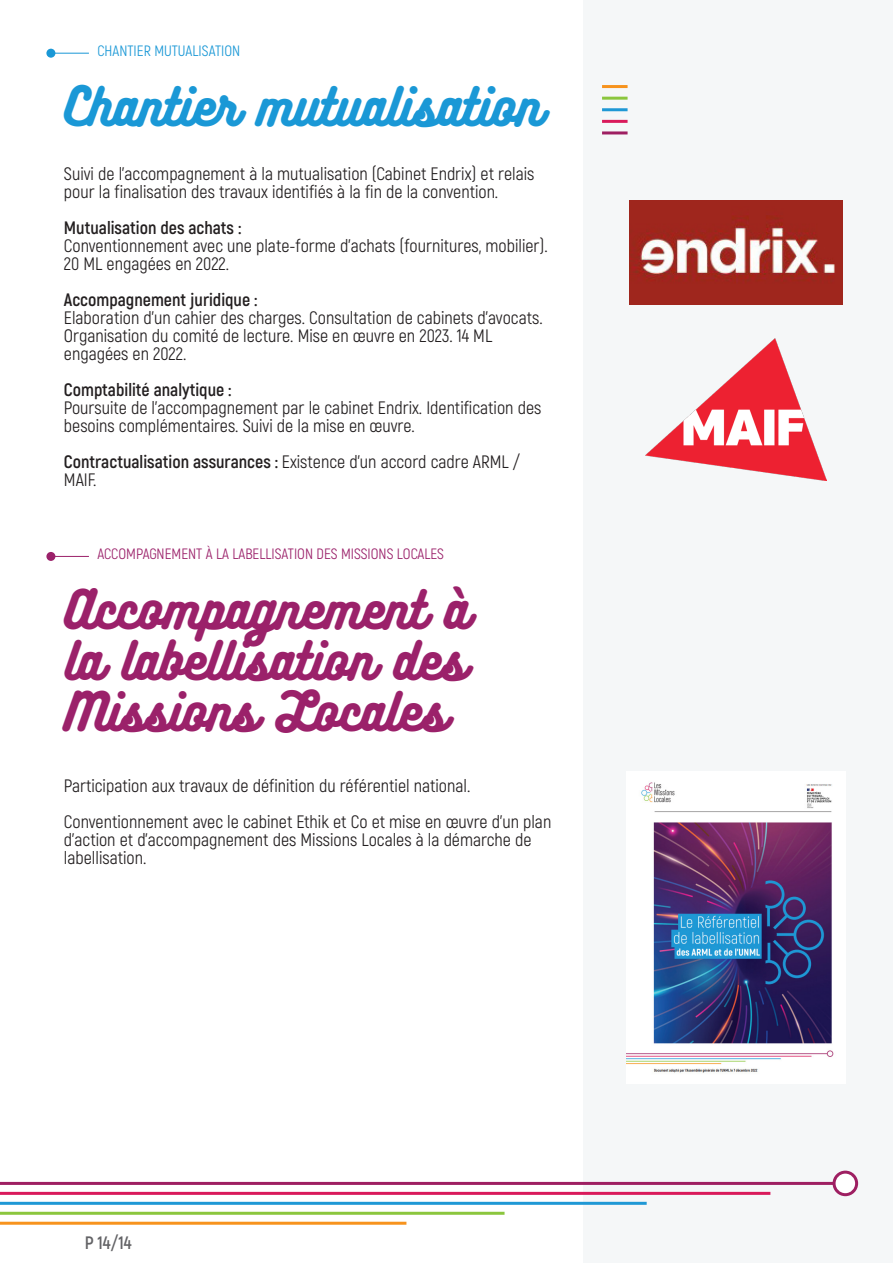
<style>
.page{position:relative;width:893px;height:1263px;background:#fff}
.page>*{position:absolute;margin:0;border:0;box-sizing:border-box;transform-origin:0 0}
.Grand_titre{font:48px/51px "Bukhari Script";color:#9b216a}
.Grand_titre-2{font:48px "Bukhari Script";color:#1a98d6}
.Texte_courant_justif{font:18px/18px "Akrobat";color:#231f20}
.Texte_courant_justif-2{font:700 18px "Akrobat";color:#231f20}
.t1{font:700 18px "Akrobat";color:#636366}
.t2{font:15px "Akrobat";color:#9b216a}
.t3{font:15px "Akrobat";color:#1a98d6}
.s1{font-weight:700}
</style>
<div class="page">
<div style="left:584px;top:0;width:309px;height:1263px;background:#f5f7f8"></div>
<hr style="left:602px;top:131px;width:26px;height:3px;background:#9e1f62">
<hr style="left:602px;top:120px;width:26px;height:3px;background:#d91a5b">
<hr style="left:602px;top:108px;width:26px;height:3px;background:#1f98d5">
<hr style="left:602px;top:97px;width:26px;height:3px;background:#8bc63e">
<hr style="left:602px;top:85px;width:26px;height:3px;background:#f7931d">
<hr style="left:0;top:1182px;width:846px;height:3px;background:#9e1f62">
<svg style="left:832px;top:1170px;width:26px;height:26px"></svg>
<hr style="left:0;top:1192px;width:770px;height:3px;background:#d91a5b">
<hr style="left:0;top:1202px;width:647px;height:3px;background:#1f98d5">
<hr style="left:0;top:1212px;width:505px;height:3px;background:#8bc63e">
<hr style="left:0;top:1222px;width:406px;height:3px;background:#f7931d">
<hr style="left:51px;top:53px;width:38px;height:1px;background:#1a98d6">
<div style="left:46px;top:49px;width:9px;height:9px;background:#1a98d6;border-radius:50%"></div>
<hr style="left:51px;top:556px;width:38px;height:1px;background:#9b216a">
<div style="left:46px;top:552px;width:9px;height:9px;background:#9b216a;border-radius:50%"></div>
<img style="left:630px;top:200px;width:212px;height:104px">
<img style="left:645px;top:338px;width:182px;height:142px">
<img style="left:626px;top:782px;width:208px;height:291px">
<p class="t3" style="left:97px;top:42px;width:144px">CHANTIER MUTUALISATION</p>
<p class="Grand_titre-2" style="left:65px;top:80px;width:479px">Chantier mutualisation</p>
<p class="Texte_courant_justif" style="left:64px;top:165px;width:472px">Suivi de l’accompagnement à la mutualisation (Cabinet Endrix) et relais pour la finalisation des travaux identifiés à la fin de la convention.</p>
<p class="Texte_courant_justif-2" style="left:64px;top:217px;width:179px">Mutualisation des achats :</p>
<p class="Texte_courant_justif" style="left:64px;top:237px;width:485px">Conventionnement avec une plate-forme d’achats (fournitures, mobilier).<br>20 ML engagées en 2022.</p>
<p class="Texte_courant_justif-2" style="left:64px;top:289px;width:195px">Accompagnement juridique :</p>
<p class="Texte_courant_justif" style="left:64px;top:309px;width:480px">Elaboration d’un cahier des charges. Consultation de cabinets d’avocats.<br>Organisation du comité de lecture. Mise en œuvre en 2023. 14 ML engagées en 2022.</p>
<p class="Texte_courant_justif-2" style="left:64px;top:379px;width:169px">Comptabilité analytique :</p>
<p class="Texte_courant_justif" style="left:64px;top:399px;width:479px">Poursuite de l’accompagnement par le cabinet Endrix. Identification des besoins complémentaires. Suivi de la mise en œuvre.</p>
<p class="Texte_courant_justif" style="left:64px;top:453px;width:458px"><span class="s1">Contractualisation assurances :</span> Existence d’un accord cadre ARML /<br>MAIF.</p>
<p class="t2" style="left:97px;top:545px;width:348px">ACCOMPAGNEMENT À LA LABELLISATION DES MISSIONS LOCALES</p>
<p class="Grand_titre" style="left:65px;top:586px;width:406px">Accompagnement à</p>
<p class="Grand_titre" style="left:65px;top:637px;width:402px">la labellisation des<br>Missions Locales</p>
<p class="Texte_courant_justif" style="left:64px;top:777px;width:408px">Participation aux travaux de définition du référentiel national.</p>
<p class="Texte_courant_justif" style="left:64px;top:813px;width:489px">Conventionnement avec le cabinet Ethik et Co et mise en œuvre d’un plan d’action et d’accompagnement des Missions Locales à la démarche de labellisation.</p>
<p class="t1" style="left:85px;top:1231px;width:48px">P 14/14</p>
</div>
